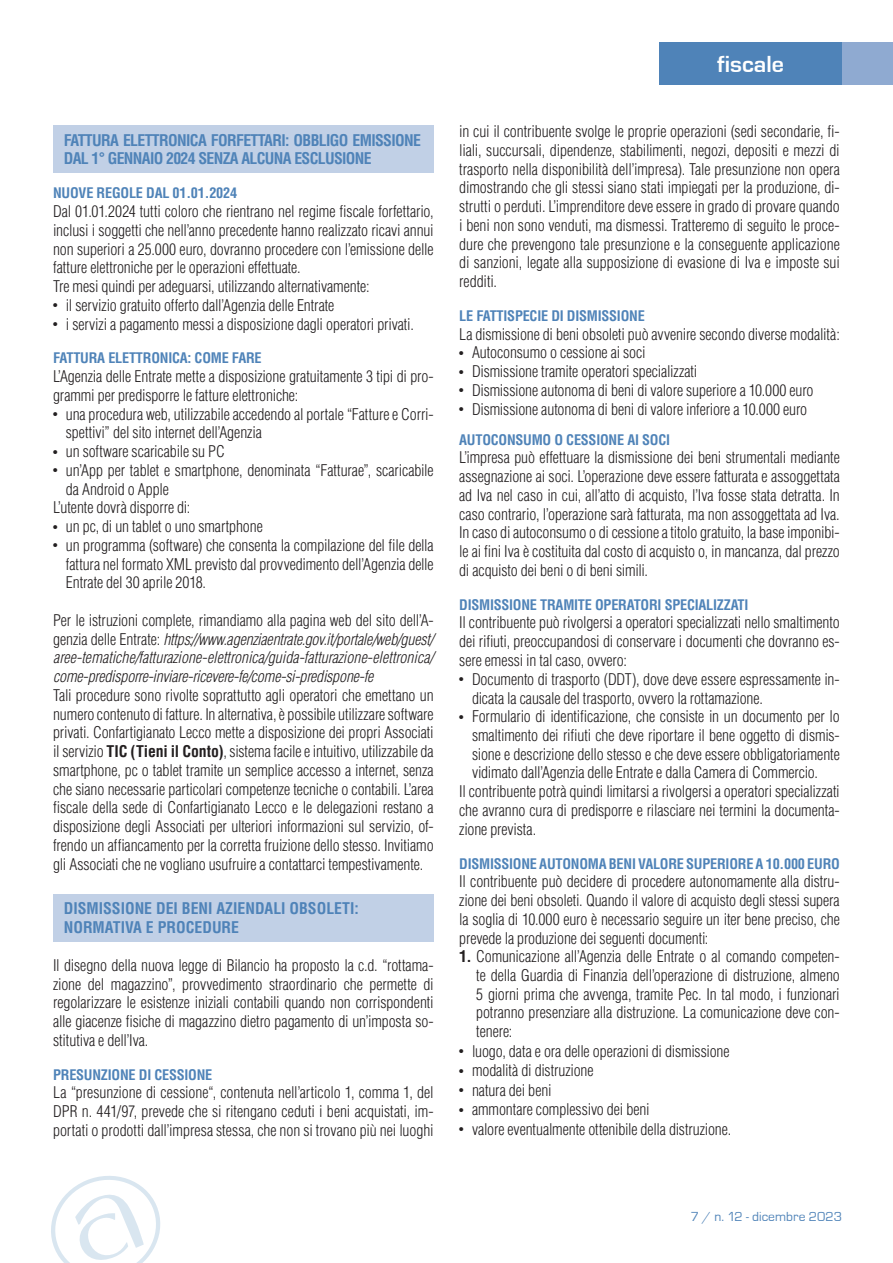
<style>
.page{position:relative;width:893px;height:1263px;background:#fff}
.page>*{position:absolute;margin:0;border:0;box-sizing:border-box;transform-origin:0 0}
.t1{font:700 24px "Eurostile T";color:#fff}
.t2{font:300 condensed 15.75px/18.8px "Helvetica LT Std";letter-spacing:-.005em;color:#231f20;text-align:justify}
.t3{font:italic 300 condensed 15.75px/18.8px "Helvetica LT Std";letter-spacing:-.01em;color:#231f20;text-align:justify}
.t4{font:700 condensed 15.75px/18.8px "Helvetica LT Std";letter-spacing:-.04em;color:#4f83b8}
.t5{font:700 condensed 15.75px/18.8px "Helvetica LT Std";color:#4f83b8}
.t6{font:700 condensed 14.25px "Helvetica LT Std";letter-spacing:-.015em;color:#4f83b8}
.t7{font:13.5px "Eurostile T";color:#4f83b8}
.s1{font-weight:700;font-size:10.5px}
.s2{font-style:normal}
.s3{font-weight:700}
</style>
<div class="page">
<div style="left:842px;top:43px;width:51px;height:42px;background:#8faad1"></div>
<div style="left:659px;top:43px;width:183px;height:42px;background:#4f83b8"></div>
<div style="left:53px;top:126px;width:381px;height:47px;background:#c1d0e6"></div>
<div style="left:53px;top:894px;width:381px;height:47px;background:#c1d0e6"></div>
<svg style="left:51px;top:1176px;width:109px;height:87px"></svg>
<p class="t4" style="left:64px;top:130px;width:359px">FATTURA ELETTRONICA FORFETTARI: OBBLIGO EMISSIONE<br>DAL 1° GENNAIO 2024 SENZA ALCUNA ESCLUSIONE</p>
<p class="t6" style="left:53px;top:184px;width:186px">NUOVE REGOLE DAL 01.01.2024</p>
<p class="t2" style="left:53px;top:202px;width:382px;text-align:left">Dal 01.01.2024 tutti coloro che rientrano nel regime fiscale forfettario, inclusi i soggetti che nell’anno precedente hanno realizzato ricavi annui non superiori a 25.000 euro, dovranno procedere con l’emissione delle fatture elettroniche per le operazioni effettuate.<br>Tre mesi quindi per adeguarsi, utilizzando alternativamente:</p>
<p class="t2" style="left:53px;top:296px;width:283px"><span class="s1">•</span> il servizio gratuito offerto dall’Agenzia delle Entrate</p>
<p class="t2" style="left:53px;top:315px;width:362px"><span class="s1">•</span> i servizi a pagamento messi a disposizione dagli operatori privati.</p>
<p class="t6" style="left:53px;top:349px;width:210px">FATTURA ELETTRONICA: COME FARE</p>
<p class="t2" style="left:53px;top:367px;width:382px">L’Agenzia delle Entrate mette a disposizione gratuitamente 3 tipi di pro&shy;grammi per predisporre le fatture elettroniche:</p>
<p class="t2" style="left:66px;top:405px;width:369px;text-indent:-13px"><span class="s1">•</span> una procedura web, utilizzabile accedendo al portale “Fatture e Corri&shy;spettivi” del sito internet dell’Agenzia</p>
<p class="t2" style="left:53px;top:442px;width:173px"><span class="s1">•</span> un software scaricabile su PC</p>
<p class="t2" style="left:53px;top:461px;width:382px"><span class="s1">•</span> un’App per tablet e smartphone, denominata “Fatturae”, scaricabile</p>
<p class="t2" style="left:66px;top:479px;width:104px">da Android o Apple</p>
<p class="t2" style="left:53px;top:498px;width:139px">L’utente dovrà disporre di:</p>
<p class="t2" style="left:53px;top:517px;width:211px"><span class="s1">•</span> un pc, di un tablet o uno smartphone</p>
<p class="t2" style="left:66px;top:536px;width:369px;text-indent:-13px"><span class="s1">•</span> un programma (software) che consenta la compilazione del file della fattura nel formato XML previsto dal provvedimento dell’Agenzia delle Entrate del 30 aprile 2018.</p>
<p class="t3" style="left:53px;top:611px;width:382px"><span class="s2">Per le istruzioni complete, rimandiamo alla pagina web del sito dell’A&shy;genzia delle Entrate:</span> https://www.agenziaentrate.gov.it/portale/web/guest/ aree-tematiche/fatturazione-elettronica/guida-fatturazione-elettronica/ come-predisporre-inviare-ricevere-fe/come-si-predispone-fe</p>
<p class="t2" style="left:53px;top:686px;width:382px">Tali procedure sono rivolte soprattutto agli operatori che emettano un numero contenuto di fatture. In alternativa, è possibile utilizzare software privati. Confartigianato Lecco mette a disposizione dei propri Associati il servizio <span class="s3">TIC (Tieni il Conto)</span>, sistema facile e intuitivo, utilizzabile da smartphone, pc o tablet tramite un semplice accesso a internet, senza che siano necessarie particolari competenze tecniche o contabili. L’area fiscale della sede di Confartigianato Lecco e le delegazioni restano a disposizione degli Associati per ulteriori informazioni sul servizio, of&shy;frendo un affiancamento per la corretta fruizione dello stesso. Invitiamo gli Associati che ne vogliano usufruire a contattarci tempestivamente.</p>
<p class="t5" style="left:64px;top:899px;width:296px">DISMISSIONE DEI BENI AZIENDALI OBSOLETI:<br>NORMATIVA E PROCEDURE</p>
<p class="t2" style="left:53px;top:956px;width:382px">Il disegno della nuova legge di Bilancio ha proposto la c.d. “rottama&shy;zione del magazzino”, provvedimento straordinario che permette di regolarizzare le esistenze iniziali contabili quando non corrispondenti alle giacenze fisiche di magazzino dietro pagamento di un’imposta so&shy;stitutiva e dell’Iva.</p>
<p class="t6" style="left:53px;top:1065px;width:161px">PRESUNZIONE DI CESSIONE</p>
<p class="t2" style="left:53px;top:1083px;width:382px">La “presunzione di cessione“, contenuta nell’articolo 1, comma 1, del DPR n. 441/97, prevede che si ritengano ceduti i beni acquistati, im&shy;portati o prodotti dall’impresa stessa, che non si trovano più nei luoghi</p>
<h1 class="t1" style="left:717px;top:50px;width:68px">fiscale</h1>
<p class="t2" style="left:459px;top:122px;width:382px">in cui il contribuente svolge le proprie operazioni (sedi secondarie, fi&shy;liali, succursali, dipendenze, stabilimenti, negozi, depositi e mezzi di trasporto nella disponibilità dell’impresa). Tale presunzione non opera dimostrando che gli stessi siano stati impiegati per la produzione, di&shy;strutti o perduti. L’imprenditore deve essere in grado di provare quando i beni non sono venduti, ma dismessi. Tratteremo di seguito le proce&shy;dure che prevengono tale presunzione e la conseguente applicazione di sanzioni, legate alla supposizione di evasione di Iva e imposte sui redditi.</p>
<p class="t6" style="left:459px;top:307px;width:187px">LE FATTISPECIE DI DISMISSIONE</p>
<p class="t2" style="left:459px;top:324px;width:382px">La dismissione di beni obsoleti può avvenire secondo diverse modalità:</p>
<p class="t2" style="left:459px;top:343px;width:188px"><span class="s1">•</span> Autoconsumo o cessione ai soci</p>
<p class="t2" style="left:459px;top:362px;width:240px"><span class="s1">•</span> Dismissione tramite operatori specializzati</p>
<p class="t2" style="left:459px;top:381px;width:356px"><span class="s1">•</span> Dismissione autonoma di beni di valore superiore a 10.000 euro</p>
<p class="t2" style="left:459px;top:399px;width:349px"><span class="s1">•</span> Dismissione autonoma di beni di valore inferiore a 10.000 euro</p>
<p class="t6" style="left:459px;top:431px;width:212px">AUTOCONSUMO O CESSIONE AI SOCI</p>
<p class="t2" style="left:459px;top:448px;width:382px">L’impresa può effettuare la dismissione dei beni strumentali mediante assegnazione ai soci. L’operazione deve essere fatturata e assoggettata ad Iva nel caso in cui, all’atto di acquisto, l’Iva fosse stata detratta. In caso contrario, l’operazione sarà fatturata, ma non assoggettata ad Iva.<br>In caso di autoconsumo o di cessione a titolo gratuito, la base imponibi&shy;le ai fini Iva è costituita dal costo di acquisto o, in mancanza, dal prezzo di acquisto dei beni o di beni simili.</p>
<p class="t6" style="left:459px;top:596px;width:291px">DISMISSIONE TRAMITE OPERATORI SPECIALIZZATI</p>
<p class="t2" style="left:459px;top:613px;width:382px">Il contribuente può rivolgersi a operatori specializzati nello smaltimento dei rifiuti, preoccupandosi di conservare i documenti che dovranno es&shy;sere emessi in tal caso, ovvero:</p>
<p class="t2" style="left:472px;top:669px;width:369px;text-indent:-13px"><span class="s1">•</span> Documento di trasporto (DDT), dove deve essere espressamente in&shy;dicata la causale del trasporto, ovvero la rottamazione.</p>
<p class="t2" style="left:459px;top:707px;width:382px"><span class="s1">•</span> Formulario di identificazione, che consiste in un documento per lo</p>
<p class="t2" style="left:472px;top:726px;width:369px">smaltimento dei rifiuti che deve riportare il bene oggetto di dismis-</p>
<p class="t2" style="left:472px;top:744px;width:369px">sione e descrizione dello stesso e che deve essere obbligatoriamente</p>
<p class="t2" style="left:472px;top:763px;width:348px">vidimato dall’Agenzia delle Entrate e dalla Camera di Commercio.</p>
<p class="t2" style="left:459px;top:782px;width:382px">Il contribuente potrà quindi limitarsi a rivolgersi a operatori specializzati</p>
<p class="t2" style="left:459px;top:801px;width:382px">che avranno cura di predisporre e rilasciare nei termini la documenta-</p>
<p class="t2" style="left:459px;top:819px;width:78px">zione prevista.</p>
<p class="t6" style="left:459px;top:854px;width:382px">DISMISSIONE AUTONOMA BENI VALORE SUPERIORE A 10.000 EURO</p>
<p class="t2" style="left:459px;top:872px;width:382px">Il contribuente può decidere di procedere autonomamente alla distru&shy;zione dei beni obsoleti. Quando il valore di acquisto degli stessi supera la soglia di 10.000 euro è necessario seguire un iter bene preciso, che prevede la produzione dei seguenti documenti:</p>
<p class="t2" style="left:476px;top:947px;width:365px;text-indent:-17px"><span class="s3">1.</span> Comunicazione all’Agenzia delle Entrate o al comando competen&shy;te della Guardia di Finanzia dell’operazione di distruzione, almeno 5 giorni prima che avvenga, tramite Pec. In tal modo, i funzionari potranno presenziare alla distruzione. La comunicazione deve con&shy;tenere:</p>
<p class="t2" style="left:459px;top:1041px;width:272px"><span class="s1">•</span> luogo, data e ora delle operazioni di dismissione</p>
<p class="t2" style="left:459px;top:1061px;width:136px"><span class="s1">•</span> modalità di distruzione</p>
<p class="t2" style="left:459px;top:1080px;width:94px"><span class="s1">•</span> natura dei beni</p>
<p class="t2" style="left:459px;top:1100px;width:192px"><span class="s1">•</span> ammontare complessivo dei beni</p>
<p class="t2" style="left:459px;top:1119px;width:274px"><span class="s1">•</span> valore eventualmente ottenibile della distruzione.</p>
<p class="t7" style="left:691px;top:1209px;width:153px">7 / n. 12 - dicembre 2023</p>
</div>
